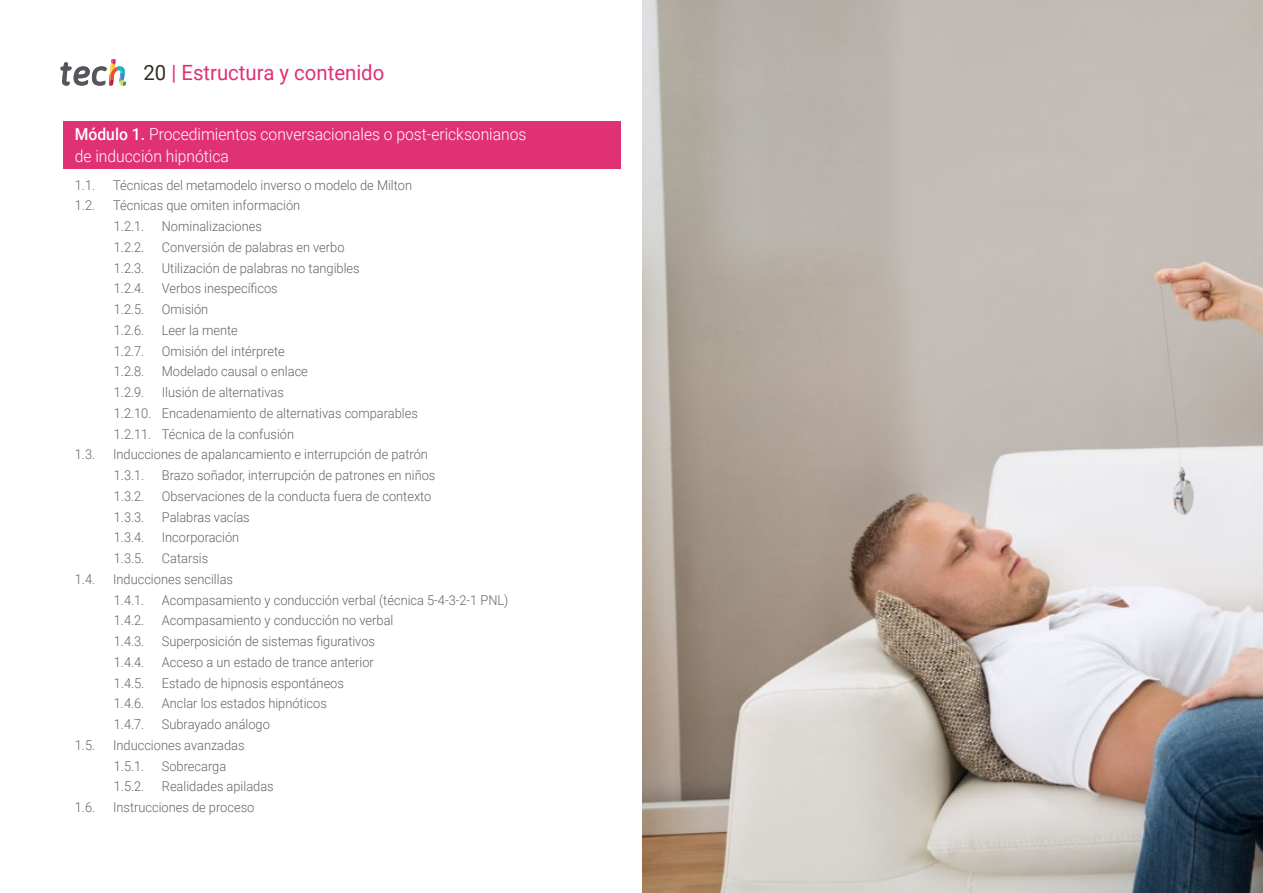
<style>
.page{position:relative;width:1263px;height:893px;background:#fff}
.page>*{position:absolute;margin:0;border:0;box-sizing:border-box;transform-origin:0 0}
.t1{font:21px "Roboto";color:#df3174}
.t2{font:300 16.5px/22.5px "Roboto";color:#fff;scale:.95 1}
.t3{font:300 13.5px/20.7px "Roboto";color:#61646a;scale:.95 1}
.s1{color:#312e20}
.s2{font-weight:500}
</style>
<div class="page">
<div style="left:64px;top:121px;width:557px;height:48px;background:#df3174"></div>
<img style="left:642px;top:0;width:621px;height:893px">
<svg style="left:61px;top:59px;width:65px;height:27px"></svg>
<h1 class="t1" style="left:144px;top:57px;width:242px"><span class="s1">20</span> | Estructura y contenido</h1>
<p class="t2" style="left:75px;top:122px;width:477px"><span class="s2">Módulo 1.</span> Procedimientos conversacionales o post-ericksonianos de inducción hipnótica</p>
<p class="t3" style="left:75px;top:174px;width:23px">1.1.</p>
<p class="t3" style="left:113px;top:174px;width:316px">Técnicas del metamodelo inverso o modelo de Milton</p>
<p class="t3" style="left:75px;top:195px;width:23px">1.2.</p>
<p class="t3" style="left:113px;top:195px;width:198px">Técnicas que omiten información<br>1.2.1.</p>
<p class="t3" style="left:162px;top:215px;width:107px">Nominalizaciones</p>
<p class="t3" style="left:114px;top:236px;width:34px">1.2.2.</p>
<p class="t3" style="left:162px;top:236px;width:194px">Conversión de palabras en verbo</p>
<p class="t3" style="left:114px;top:257px;width:34px">1.2.3.</p>
<p class="t3" style="left:162px;top:257px;width:210px">Utilización de palabras no tangibles</p>
<p class="t3" style="left:114px;top:278px;width:34px">1.2.4.</p>
<p class="t3" style="left:162px;top:278px;width:123px">Verbos inespecíficos</p>
<p class="t3" style="left:114px;top:298px;width:34px">1.2.5.</p>
<p class="t3" style="left:162px;top:298px;width:50px">Omisión</p>
<p class="t3" style="left:114px;top:319px;width:34px">1.2.6.</p>
<p class="t3" style="left:162px;top:319px;width:82px">Leer la mente</p>
<p class="t3" style="left:114px;top:340px;width:34px">1.2.7.</p>
<p class="t3" style="left:162px;top:340px;width:131px">Omisión del intérprete</p>
<p class="t3" style="left:114px;top:361px;width:34px">1.2.8.</p>
<p class="t3" style="left:162px;top:361px;width:155px">Modelado causal o enlace</p>
<p class="t3" style="left:114px;top:381px;width:34px">1.2.9.</p>
<p class="t3" style="left:114px;top:381px;width:322px;text-indent:48px">Ilusión de alternativas<br>1.2.10. Encadenamiento de alternativas comparables<br>1.2.11. Técnica de la confusión</p>
<p class="t3" style="left:75px;top:444px;width:23px">1.3.</p>
<p class="t3" style="left:113px;top:444px;width:333px">Inducciones de apalancamiento e interrupción de patrón<br>1.3.1.</p>
<p class="t3" style="left:162px;top:464px;width:289px">Brazo soñador, interrupción de patrones en niños</p>
<p class="t3" style="left:114px;top:485px;width:34px">1.3.2.</p>
<p class="t3" style="left:162px;top:485px;width:285px">Observaciones de la conducta fuera de contexto</p>
<p class="t3" style="left:114px;top:506px;width:34px">1.3.3.</p>
<p class="t3" style="left:162px;top:506px;width:94px">Palabras vacías</p>
<p class="t3" style="left:114px;top:527px;width:34px">1.3.4.</p>
<p class="t3" style="left:162px;top:527px;width:83px">Incorporación</p>
<p class="t3" style="left:114px;top:547px;width:34px">1.3.5.</p>
<p class="t3" style="left:162px;top:547px;width:50px">Catarsis</p>
<p class="t3" style="left:75px;top:568px;width:23px">1.4.</p>
<p class="t3" style="left:113px;top:568px;width:128px">Inducciones sencillas<br>1.4.1.</p>
<p class="t3" style="left:162px;top:589px;width:366px">Acompasamiento y conducción verbal (técnica 5-4-3-2-1 PNL)</p>
<p class="t3" style="left:114px;top:610px;width:34px">1.4.2.</p>
<p class="t3" style="left:162px;top:610px;width:245px">Acompasamiento y conducción no verbal</p>
<p class="t3" style="left:114px;top:630px;width:34px">1.4.3.</p>
<p class="t3" style="left:162px;top:630px;width:226px">Superposición de sistemas figurativos</p>
<p class="t3" style="left:114px;top:651px;width:34px">1.4.4.</p>
<p class="t3" style="left:162px;top:651px;width:225px">Acceso a un estado de trance anterior</p>
<p class="t3" style="left:114px;top:672px;width:34px">1.4.5.</p>
<p class="t3" style="left:162px;top:672px;width:193px">Estado de hipnosis espontáneos</p>
<p class="t3" style="left:114px;top:693px;width:34px">1.4.6.</p>
<p class="t3" style="left:162px;top:693px;width:175px">Anclar los estados hipnóticos</p>
<p class="t3" style="left:114px;top:713px;width:34px">1.4.7.</p>
<p class="t3" style="left:162px;top:713px;width:115px">Subrayado análogo</p>
<p class="t3" style="left:75px;top:734px;width:23px">1.5.</p>
<p class="t3" style="left:113px;top:734px;width:140px">Inducciones avanzadas<br>1.5.1.</p>
<p class="t3" style="left:162px;top:755px;width:69px">Sobrecarga</p>
<p class="t3" style="left:114px;top:776px;width:34px">1.5.2.</p>
<p class="t3" style="left:162px;top:776px;width:119px">Realidades apiladas</p>
<p class="t3" style="left:75px;top:796px;width:23px">1.6.</p>
<p class="t3" style="left:113px;top:796px;width:150px">Instrucciones de proceso</p>
</div>
